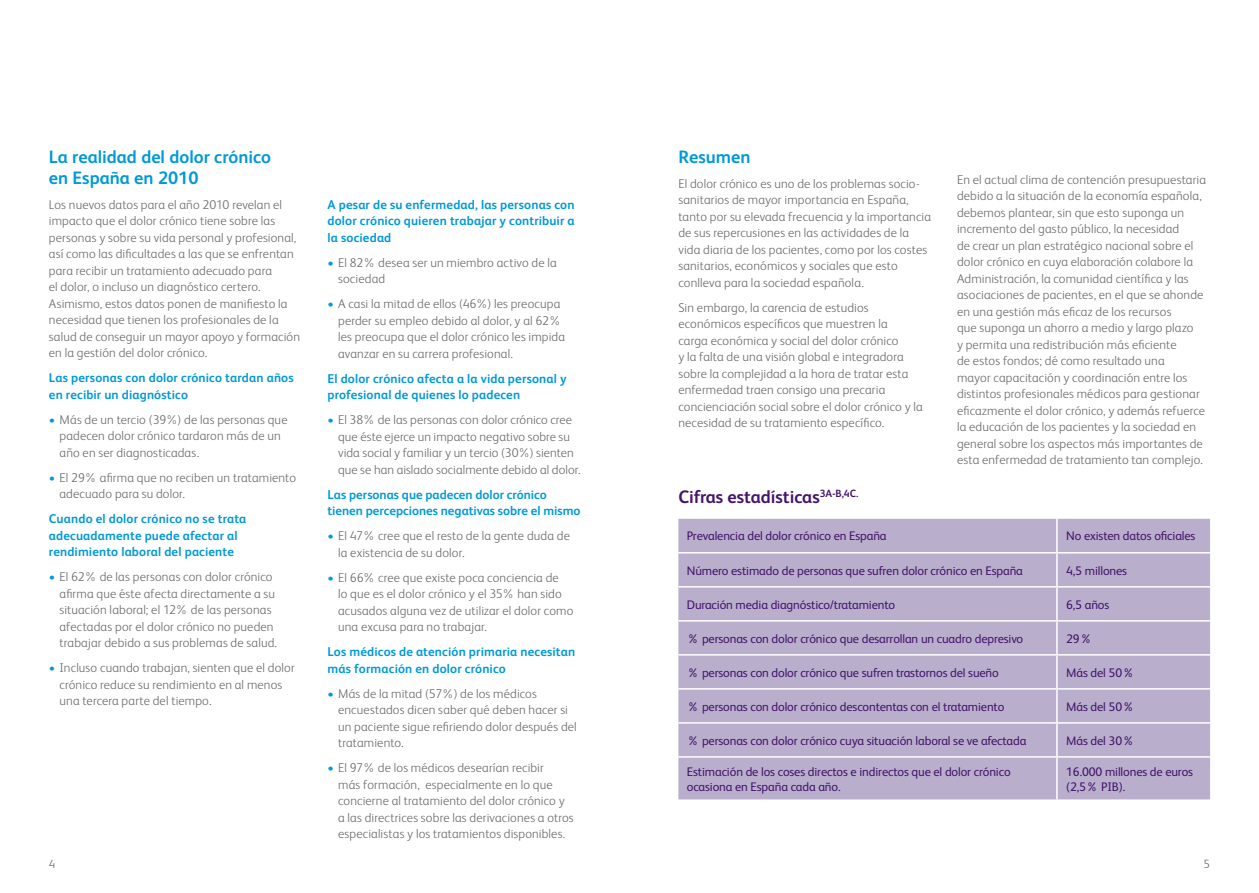
<style>
.page{position:relative;width:1259px;height:893px;background:#fff}
.page>*{position:absolute;margin:0;border:0;box-sizing:border-box;transform-origin:0 0}
.t1{font:700 18px/21px "FS Albert";color:#0099d8}
.Sub_head_12pt_bold{font:700 18px "FS Albert";color:#44146b}
.t2{font:300 12.75px/16.5px "FS Albert";letter-spacing:.01em;color:#6c6d70}
.t3{font:700 12.75px/16.5px "FS Albert";letter-spacing:.01em;color:#0099d8}
.body_copy{font:12.45px/15px "FS Albert";letter-spacing:-.01em;color:#44146b}
.t4{font:300 12px "FS Albert";color:#6c6d70}
.s1{color:#0099d8}
</style>
<div class="page">
<div style="left:678px;top:519px;width:532px;height:280px;background:#b9aecc"></div>
<hr style="left:1056px;top:519px;width:1px;height:33px;background:#fff">
<hr style="left:678px;top:552px;width:379px;height:2px;background:#fff">
<hr style="left:1057px;top:552px;width:153px;height:2px;background:#fff">
<hr style="left:1056px;top:554px;width:1px;height:32px;background:#fff">
<hr style="left:678px;top:586px;width:379px;height:2px;background:#fff">
<hr style="left:1057px;top:586px;width:153px;height:2px;background:#fff">
<hr style="left:1056px;top:588px;width:1px;height:32px;background:#fff">
<hr style="left:678px;top:620px;width:379px;height:2px;background:#fff">
<hr style="left:1057px;top:620px;width:153px;height:2px;background:#fff">
<hr style="left:1056px;top:622px;width:1px;height:32px;background:#fff">
<hr style="left:678px;top:654px;width:379px;height:2px;background:#fff">
<hr style="left:1057px;top:654px;width:153px;height:2px;background:#fff">
<hr style="left:1056px;top:656px;width:1px;height:32px;background:#fff">
<hr style="left:678px;top:688px;width:379px;height:2px;background:#fff">
<hr style="left:1057px;top:688px;width:153px;height:2px;background:#fff">
<hr style="left:1056px;top:690px;width:1px;height:32px;background:#fff">
<hr style="left:678px;top:722px;width:379px;height:2px;background:#fff">
<hr style="left:1057px;top:722px;width:153px;height:2px;background:#fff">
<hr style="left:1056px;top:724px;width:1px;height:32px;background:#fff">
<hr style="left:678px;top:756px;width:379px;height:2px;background:#fff">
<hr style="left:1057px;top:756px;width:153px;height:2px;background:#fff">
<hr style="left:1056px;top:758px;width:1px;height:41px;background:#fff">
<p class="t1" style="left:49px;top:145px;width:224px">La realidad del dolor crónico en España en 2010</p>
<p class="t2" style="left:49px;top:195px;width:253px">Los nuevos datos para el año 2010 revelan el impacto que el dolor crónico tiene sobre las personas y sobre su vida personal y profesional, así como las dificultades a las que se enfrentan para recibir un tratamiento adecuado para<br>el dolor, o incluso un diagnóstico certero.<br>Asimismo, estos datos ponen de manifiesto la necesidad que tienen los profesionales de la salud de conseguir un mayor apoyo y formación en la gestión del dolor crónico.</p>
<p class="t3" style="left:49px;top:369px;width:246px">Las personas con dolor crónico tardan años en recibir un diagnóstico</p>
<p class="t2" style="left:60px;top:410px;width:229px;text-indent:-11px"><span class="s1">•</span> Más de un tercio (39%) de las personas que padecen dolor crónico tardaron más de un año en ser diagnosticadas.</p>
<p class="t2" style="left:60px;top:468px;width:238px;text-indent:-11px"><span class="s1">•</span> El 29% afirma que no reciben un tratamiento adecuado para su dolor.</p>
<p class="t3" style="left:49px;top:510px;width:199px">Cuando el dolor crónico no se trata adecuadamente puede afectar al rendimiento laboral del paciente</p>
<p class="t2" style="left:60px;top:568px;width:219px;text-indent:-11px"><span class="s1">•</span> El 62% de las personas con dolor crónico afirma que éste afecta directamente a su situación laboral; el 12% de las personas afectadas por el dolor crónico no pueden trabajar debido a sus problemas de salud.</p>
<p class="t2" style="left:60px;top:659px;width:237px;text-indent:-11px"><span class="s1">•</span> Incluso cuando trabajan, sienten que el dolor crónico reduce su rendimiento en al menos una tercera parte del tiempo.</p>
<p class="t3" style="left:327px;top:196px;width:249px;text-align:justify">A pesar de su enfermedad, las personas con dolor crónico quieren trabajar y contribuir a la sociedad</p>
<p class="t2" style="left:338px;top:253px;width:220px;text-indent:-11px"><span class="s1">•</span> El 82% desea ser un miembro activo de la sociedad</p>
<p class="t2" style="left:338px;top:295px;width:228px;text-indent:-11px"><span class="s1">•</span> A casi la mitad de ellos (46%) les preocupa perder su empleo debido al dolor, y al 62% les preocupa que el dolor crónico les impida avanzar en su carrera profesional.</p>
<p class="t3" style="left:327px;top:370px;width:241px">El dolor crónico afecta a la vida personal y profesional de quienes lo padecen</p>
<p class="t2" style="left:338px;top:411px;width:244px;text-indent:-11px"><span class="s1">•</span> El 38% de las personas con dolor crónico cree que éste ejerce un impacto negativo sobre su vida social y familiar y un tercio (30%) sienten que se han aislado socialmente debido al dolor.</p>
<p class="t3" style="left:327px;top:486px;width:254px">Las personas que padecen dolor crónico tienen percepciones negativas sobre el mismo</p>
<p class="t2" style="left:338px;top:527px;width:233px;text-indent:-11px"><span class="s1">•</span> El 47% cree que el resto de la gente duda de la existencia de su dolor.</p>
<p class="t2" style="left:338px;top:568px;width:237px;text-indent:-11px"><span class="s1">•</span> El 66% cree que existe poca conciencia de<br>lo que es el dolor crónico y el 35% han sido acusados alguna vez de utilizar el dolor como una excusa para no trabajar.</p>
<p class="t3" style="left:327px;top:643px;width:249px">Los médicos de atención primaria necesitan más formación en dolor crónico</p>
<p class="t2" style="left:338px;top:684px;width:240px;text-indent:-11px"><span class="s1">•</span> Más de la mitad (57%) de los médicos encuestados dicen saber qué deben hacer si un paciente sigue refiriendo dolor después del tratamiento.</p>
<p class="t2" style="left:338px;top:759px;width:237px;text-indent:-11px"><span class="s1">•</span> El 97% de los médicos desearían recibir<br>más formación, especialmente en lo que concierne al tratamiento del dolor crónico y a las directrices sobre las derivaciones a otros especialistas y los tratamientos disponibles.</p>
<p class="t1" style="left:678px;top:145px;width:74px">Resumen</p>
<p class="t2" style="left:678px;top:174px;width:254px">El dolor crónico es uno de los problemas socio&shy;sanitarios de mayor importancia en España, tanto por su elevada frecuencia y la importancia de sus repercusiones en las actividades de la vida diaria de los pacientes, como por los costes sanitarios, económicos y sociales que esto conlleva para la sociedad española.</p>
<p class="t2" style="left:678px;top:298px;width:246px">Sin embargo, la carencia de estudios económicos específicos que muestren la<br>carga económica y social del dolor crónico<br>y la falta de una visión global e integradora sobre la complejidad a la hora de tratar esta enfermedad traen consigo una precaria concienciación social sobre el dolor crónico y la necesidad de su tratamiento específico.</p>
<p class="t2" style="left:957px;top:170px;width:251px">En el actual clima de contención presupuestaria debido a la situación de la economía española, debemos plantear, sin que esto suponga un incremento del gasto público, la necesidad<br>de crear un plan estratégico nacional sobre el dolor crónico en cuya elaboración colabore la Administración, la comunidad científica y las asociaciones de pacientes, en el que se ahonde en una gestión más eficaz de los recursos<br>que suponga un ahorro a medio y largo plazo<br>y permita una redistribución más eficiente<br>de estos fondos; dé como resultado una<br>mayor capacitación y coordinación entre los distintos profesionales médicos para gestionar eficazmente el dolor crónico, y además refuerce la educación de los pacientes y la sociedad en general sobre los aspectos más importantes de esta enfermedad de tratamiento tan complejo.</p>
<p class="Sub_head_12pt_bold" style="left:678px;top:484px;width:181px">Cifras estadísticas<sup>3A-B,4C.</sup></p>
<p class="body_copy" style="left:687px;top:528px;width:201px">Prevalencia del dolor crónico en España</p>
<p class="body_copy" style="left:1066px;top:528px;width:131px">No existen datos oficiales</p>
<p class="body_copy" style="left:687px;top:562px;width:337px">Número estimado de personas que sufren dolor crónico en España</p>
<p class="body_copy" style="left:1066px;top:562px;width:62px">4,5 millones</p>
<p class="body_copy" style="left:687px;top:596px;width:210px">Duración media diagnóstico/tratamiento</p>
<p class="body_copy" style="left:1066px;top:596px;width:45px">6,5 años</p>
<p class="body_copy" style="left:687px;top:630px;width:338px">% personas con dolor crónico que desarrollan un cuadro depresivo</p>
<p class="body_copy" style="left:1066px;top:630px;width:27px">29%</p>
<p class="body_copy" style="left:687px;top:664px;width:313px">% personas con dolor crónico que sufren trastornos del sueño</p>
<p class="body_copy" style="left:1066px;top:664px;width:70px">Más del 50%</p>
<p class="body_copy" style="left:687px;top:698px;width:319px">% personas con dolor crónico descontentas con el tratamiento</p>
<p class="body_copy" style="left:1066px;top:698px;width:70px">Más del 50%</p>
<p class="body_copy" style="left:687px;top:732px;width:341px">% personas con dolor crónico cuya situación laboral se ve afectada</p>
<p class="body_copy" style="left:1066px;top:732px;width:70px">Más del 30%</p>
<p class="body_copy" style="left:687px;top:763px;width:325px">Estimación de los coses directos e indirectos que el dolor crónico ocasiona en España cada año.</p>
<p class="body_copy" style="left:1066px;top:763px;width:128px">16.000 millones de euros (2,5% PIB).</p>
<p class="t4" style="left:49px;top:856px;width:8px">4</p>
<p class="t4" style="left:1203px;top:856px;width:8px">5</p>
</div>
